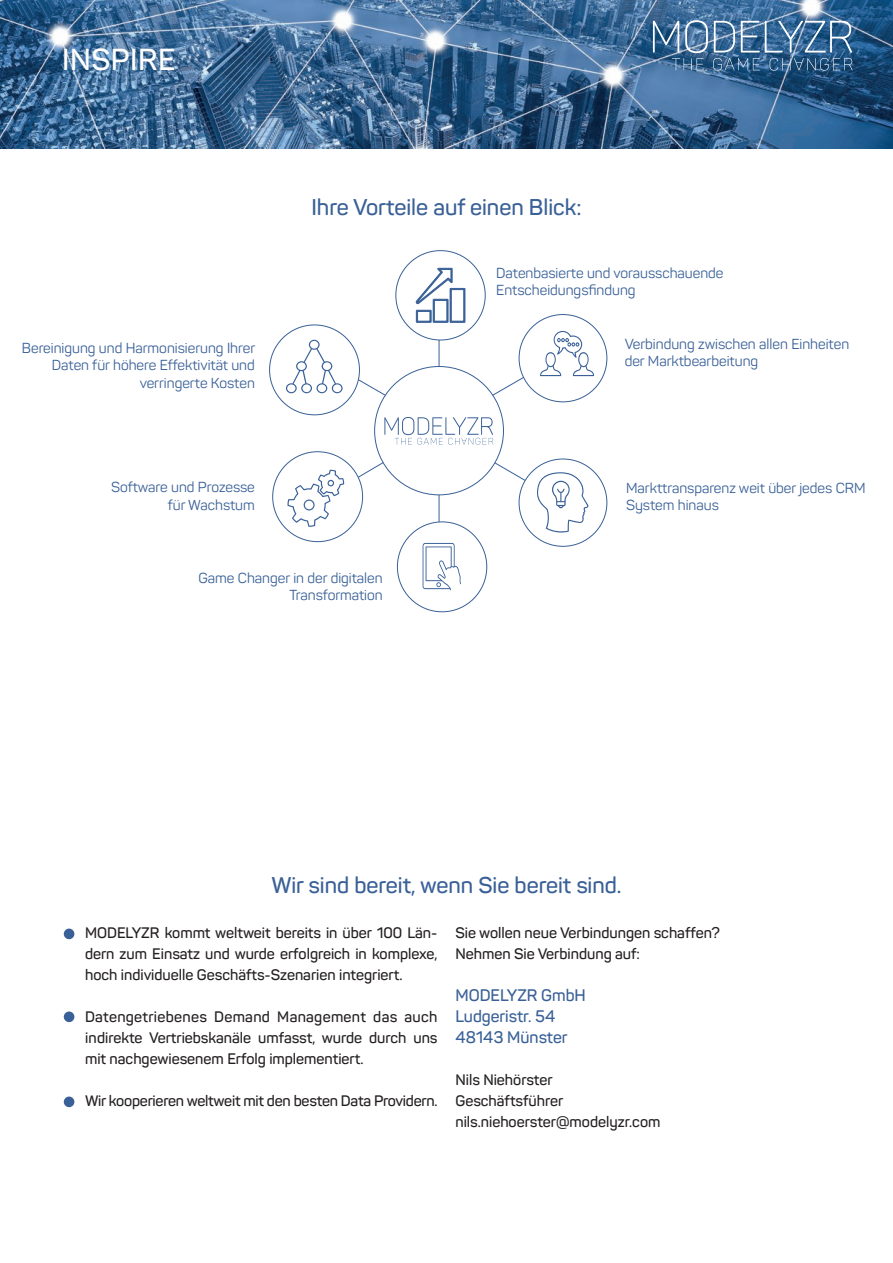
<style>
.page{position:relative;width:893px;height:1263px;background:#fff}
.page>*{position:absolute;margin:0;border:0;box-sizing:border-box;transform-origin:0 0}
.t1{font:600 30px "Panton";letter-spacing:.02em;color:#fff}
.t2{font:600 22.5px "Panton";color:#396097}
.t3{font:600 16.5px/21px "Panton";color:#396097}
.t4{font:600 15px/21px "Panton";color:#231f20;text-align:justify}
.t5{font:14.25px/17.2px "Panton";color:#396097}
</style>
<div class="page">
<img style="left:0;top:0;width:893px;height:149px">
<svg style="left:653px;top:20px;width:200px;height:51px;background:#4f789f"></svg>
<svg style="left:537px;top:472px;width:51px;height:60px"></svg>
<svg style="left:439px;top:495px;width:1px;height:26px"></svg>
<svg style="left:439px;top:340px;width:1px;height:26px"></svg>
<svg style="left:287px;top:470px;width:57px;height:57px"></svg>
<svg style="left:416px;top:268px;width:49px;height:55px"></svg>
<svg style="left:540px;top:331px;width:54px;height:45px"></svg>
<svg style="left:423px;top:543px;width:38px;height:47px"></svg>
<svg style="left:286px;top:340px;width:57px;height:53px"></svg>
<svg style="left:351px;top:375px;width:176px;height:107px"></svg>
<div style="left:64px;top:928px;width:10px;height:11px;background:#396097;border-radius:50%"></div>
<div style="left:64px;top:1011px;width:10px;height:11px;background:#396097;border-radius:50%"></div>
<div style="left:64px;top:1096px;width:10px;height:11px;background:#396097;border-radius:50%"></div>
<h1 class="t1" style="left:62px;top:41px;width:115px">INSPIRE</h1>
<p class="t5" style="left:22px;top:340px;width:235px;text-align:right">Bereinigung und Harmonisierung Ihrer<br>Daten für höhere Effektivität und verringerte Kosten</p>
<p class="t5" style="left:111px;top:479px;width:145px;text-align:right">Software und Prozesse für Wachstum</p>
<h2 class="t2" style="left:311px;top:194px;width:272px">Ihre Vorteile auf einen Blick:</h2>
<p class="t5" style="left:496px;top:264px;width:229px">Datenbasierte und vorausschauende<br>Entscheidungsfindung</p>
<p class="t5" style="left:625px;top:336px;width:226px">Verbindung zwischen allen Einheiten der Marktbearbeitung</p>
<p class="t5" style="left:626px;top:479px;width:241px">Markttransparenz weit über jedes CRM<br>System hinaus</p>
<p class="t5" style="left:199px;top:569px;width:186px;text-align:right">Game Changer in der digitalen<br>Transformation</p>
<h2 class="t2" style="left:271px;top:871px;width:352px">Wir sind bereit, wenn Sie bereit sind.</h2>
<p class="t4" style="left:85px;top:922px;width:354px">MODELYZR kommt weltweit bereits in über 100 Län&shy;dern zum Einsatz und wurde erfolgreich in komplexe, hoch individuelle Geschäfts-Szenarien integriert.</p>
<p class="t4" style="left:85px;top:1006px;width:354px">Datengetriebenes Demand Management das auch indirekte Vertriebskanäle umfasst, wurde durch uns mit nachgewiesenem Erfolg implementiert.</p>
<p class="t4" style="left:85px;top:1090px;width:354px">Wir kooperieren weltweit mit den besten Data Providern.</p>
<p class="t4" style="left:455px;top:922px;width:266px">Sie wollen neue Verbindungen schaffen?<br>Nehmen Sie Verbindung auf:</p>
<p class="t3" style="left:455px;top:985px;width:132px">MODELYZR GmbH<br>Ludgeristr. 54<br>48143 Münster</p>
<p class="t4" style="left:455px;top:1069px;width:206px;text-align:left">Nils Niehörster<br>Geschäftsführer nils.niehoerster@modelyzr.com</p>
</div>
